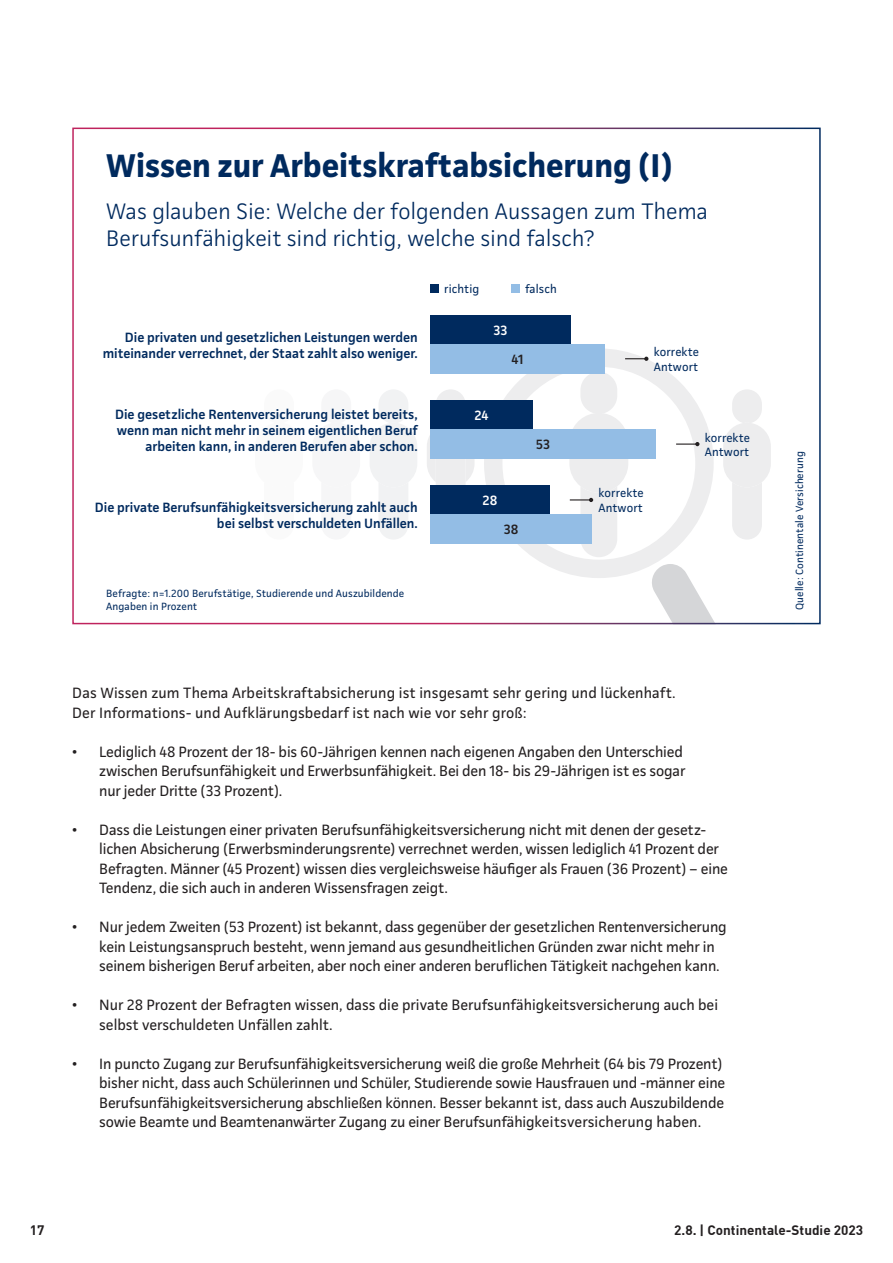
<style>
.page{position:relative;width:893px;height:1263px;background:#fff}
.page>*{position:absolute;margin:0;border:0;box-sizing:border-box;transform-origin:0 0}
.t1{font:700 33px "Continentale Pro";color:#002a5e}
.t2{font:300 22.5px/27px "Continentale Pro";letter-spacing:.01em;color:#002a5e}
.t3{font:15px/19.5px "Continentale Pro";letter-spacing:-.01em;color:#231f20}
.t4{font:15px/19.5px "Continentale Pro";letter-spacing:.01em;color:#231f20}
.t5{font:600 13.5px/16.2px "Continentale Pro";color:#002a5e;text-align:right}
.t6{font:700 13.5px "DIN Offc Pro";color:#231f20}
.t7{font:600 13.5px "Continentale Pro";color:#fff}
.t8{font:600 13.5px "Continentale Pro";color:#231f20}
.t9{font:12px/14.4px "Continentale Pro";letter-spacing:.01em;color:#002a5e}
.t10{font:10.5px/12.6px "Continentale Pro";letter-spacing:.01em;color:#002a5e}
</style>
<div class="page">
<svg style="left:427px;top:389px;width:47px;height:93px"></svg>
<div style="left:436px;top:423px;width:30px;height:117px;background:#ededee;border-radius:15px"></div>
<svg style="left:484px;top:349px;width:230px;height:229px"></svg>
<svg style="left:723px;top:389px;width:48px;height:151px"></svg>
<svg style="left:370px;top:390px;width:47px;height:149px"></svg>
<svg style="left:649px;top:564px;width:65px;height:57px"></svg>
<div style="left:72px;top:128px;width:749px;height:496px;border:2px solid #fff"></div>
<div style="left:430px;top:315px;width:141px;height:29px;background:#002a5e"></div>
<div style="left:430px;top:344px;width:175px;height:30px;background:#93bde5"></div>
<div style="left:430px;top:284px;width:9px;height:9px;background:#002a5e"></div>
<div style="left:511px;top:284px;width:9px;height:9px;background:#93bde5"></div>
<div style="left:430px;top:400px;width:102px;height:30px;background:#002a5e"></div>
<div style="left:430px;top:429px;width:226px;height:30px;background:#93bde5"></div>
<div style="left:430px;top:485px;width:119px;height:30px;background:#002a5e"></div>
<div style="left:430px;top:514px;width:162px;height:30px;background:#93bde5"></div>
<svg style="left:625px;top:357px;width:23px;height:4px"></svg>
<svg style="left:695px;top:442px;width:4px;height:4px"></svg>
<hr style="left:676px;top:443px;width:21px;height:2px;background:#231f20">
<svg style="left:569px;top:372px;width:59px;height:185px"></svg>
<h1 class="t1" style="left:106px;top:145px;width:568px">Wissen zur Arbeitskraftabsicherung (I)</h1>
<h2 class="t2" style="left:106px;top:197px;width:603px">Was glauben Sie: Welche der folgenden Aussagen zum Thema<br>Berufsunfähigkeit sind richtig, welche sind falsch?</h2>
<p class="t9" style="left:444px;top:281px;width:36px">richtig</p>
<p class="t9" style="left:525px;top:281px;width:33px">falsch</p>
<p class="t5" style="left:103px;top:329px;width:316px">Die privaten und gesetzlichen Leistungen werden miteinander verrechnet, der Staat zahlt also weniger.</p>
<p class="t7" style="left:494px;top:322px;width:15px">33</p>
<p class="t8" style="left:512px;top:351px;width:13px">41</p>
<p class="t9" style="left:654px;top:345px;width:47px">korrekte<br>Antwort</p>
<p class="t5" style="left:115px;top:406px;width:304px">Die gesetzliche Rentenversicherung leistet bereits, wenn man nicht mehr in seinem eigentlichen Beruf arbeiten kann, in anderen Berufen aber schon.</p>
<p class="t7" style="left:474px;top:407px;width:16px">24</p>
<p class="t8" style="left:536px;top:436px;width:16px">53</p>
<p class="t9" style="left:705px;top:430px;width:47px">korrekte<br>Antwort</p>
<p class="t5" style="left:95px;top:499px;width:324px">Die private Berufsunfähigkeitsversicherung zahlt auch bei selbst verschuldeten Unfällen.</p>
<p class="t7" style="left:483px;top:492px;width:16px">28</p>
<p class="t8" style="left:504px;top:522px;width:16px">38</p>
<p class="t9" style="left:599px;top:486px;width:47px">korrekte<br>Antwort</p>
<p class="t10" style="left:106px;top:587px;width:299px">Befragte: n=1.200 Berufstätige, Studierende und Auszubildende<br>Angaben in Prozent</p>
<p class="t4" style="left:72px;top:683px;width:605px">Das Wissen zum Thema Arbeitskraftabsicherung ist insgesamt sehr gering und lückenhaft.<br>Der Informations- und Aufklärungsbedarf ist nach wie vor sehr groß:</p>
<p class="t3" style="left:99px;top:742px;width:588px;text-indent:-27px">• Lediglich 48 Prozent der 18- bis 60-Jährigen kennen nach eigenen Angaben den Unterschied zwischen Berufsunfähigkeit und Erwerbsunfähigkeit. Bei den 18- bis 29-Jährigen ist es sogar nur jeder Dritte (33 Prozent).</p>
<p class="t3" style="left:99px;top:820px;width:630px;text-indent:-27px">• Dass die Leistungen einer privaten Berufsunfähigkeitsversicherung nicht mit denen der gesetz&shy;lichen Absicherung (Erwerbsminderungsrente) verrechnet werden, wissen lediglich 41 Prozent der Befragten. Männer (45 Prozent) wissen dies vergleichsweise häufiger als Frauen (36 Prozent) – eine Tendenz, die sich auch in anderen Wissensfragen zeigt.</p>
<p class="t3" style="left:99px;top:917px;width:629px;text-indent:-27px">• Nur jedem Zweiten (53 Prozent) ist bekannt, dass gegenüber der gesetzlichen Rentenversicherung kein Leistungsanspruch besteht, wenn jemand aus gesundheitlichen Gründen zwar nicht mehr in seinem bisherigen Beruf arbeiten, aber noch einer anderen beruflichen Tätigkeit nachgehen kann.</p>
<p class="t3" style="left:99px;top:995px;width:620px;text-indent:-27px">• Nur 28 Prozent der Befragten wissen, dass die private Berufsunfähigkeitsversicherung auch bei selbst verschuldeten Unfällen zahlt.</p>
<p class="t3" style="left:99px;top:1054px;width:627px;text-indent:-27px">• In puncto Zugang zur Berufsunfähigkeitsversicherung weiß die große Mehrheit (64 bis 79 Prozent) bisher nicht, dass auch Schülerinnen und Schüler, Studierende sowie Hausfrauen und -männer eine Berufsunfähigkeitsversicherung abschließen können. Besser bekannt ist, dass auch Auszubildende sowie Beamte und Beamtenanwärter Zugang zu einer Berufsunfähigkeitsversicherung haben.</p>
<p class="t10" style="left:793px;top:610px;width:160px;rotate:-90deg">Quelle: Continentale Versicherung</p>
<p class="t6" style="left:30px;top:1219px;width:16px">17</p>
<p class="t6" style="left:674px;top:1219px;width:191px">2.8. | Continentale-Studie 2023</p>
</div>
